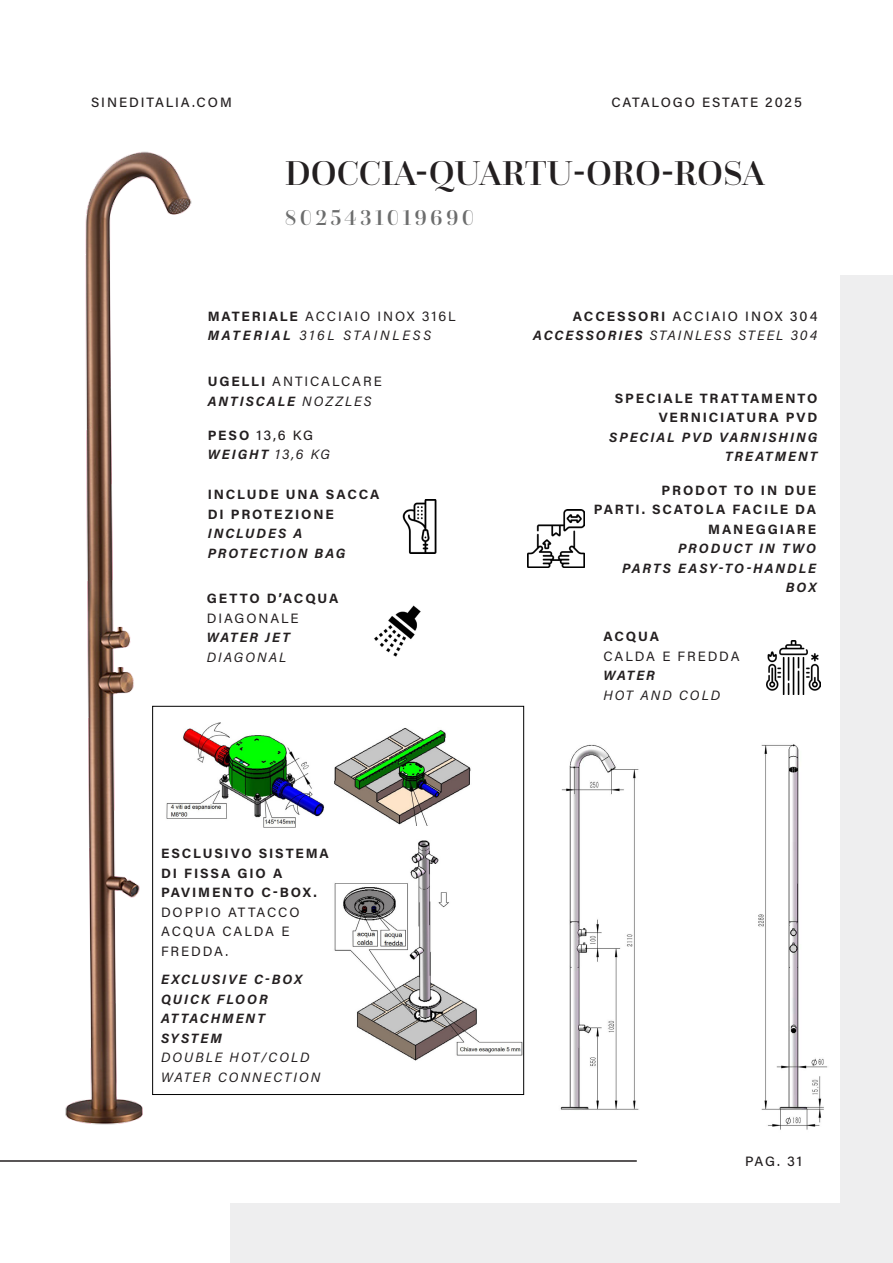
<style>
.page{position:relative;width:893px;height:1263px;background:#fff}
.page>*{position:absolute;margin:0;border:0;box-sizing:border-box;transform-origin:0 0}
.Heading_15_pt___All_Caps{font:500 36px "Questa Grande";color:#231f20}
.Subheading_9_pt___All_Caps{font:500 22.5px "Questa Grande";letter-spacing:.14em;color:#6c6d6d}
.Subheading_9_pt___All_Caps-2{font:italic 700 13.5px/19.5px "Acumin Pro";letter-spacing:.145em;color:#231f20}
.Subheading_9_pt___All_Caps-3{font:700 13.5px/19.5px "Acumin Pro";letter-spacing:.14em;color:#231f20;text-align:right}
.Subheading_9_pt___All_Caps-4{font:13.5px "Acumin Pro";letter-spacing:.14em;color:#231f20}
.Subheading_9_pt___All_Caps-5{font:italic 13.5px/19.5px "Acumin Pro";letter-spacing:.15em;color:#231f20}
.Subheading_9_pt___All_Caps-6{font:500 13.5px "Acumin Pro";letter-spacing:.135em;color:#231f20}
.Subheading_9_pt___All_Caps-7{font:italic 13.5px "Acumin Pro";letter-spacing:.2em;color:#231f20}
.s1{font-weight:700}
.s2{font-weight:400}
</style>
<div class="page">
<div style="left:231px;top:276px;width:662px;height:987px;background:#eeeeef"></div>
<div style="left:53px;top:60px;width:787px;height:1143px;background:#fff"></div>
<img style="left:65px;top:151px;width:166px;height:974px">
<img style="left:524px;top:714px;width:304px;height:416px">
<img style="left:402px;top:499px;width:35px;height:55px">
<img style="left:374px;top:605px;width:47px;height:52px">
<img style="left:766px;top:640px;width:55px;height:54px">
<img style="left:166px;top:723px;width:159px;height:104px">
<img style="left:334px;top:728px;width:137px;height:97px">
<img style="left:334px;top:838px;width:191px;height:230px">
<div style="left:152px;top:706px;width:372px;height:389px;border:1px solid #000"></div>
<img style="left:527px;top:510px;width:58px;height:57px">
<hr style="left:0;top:1160px;width:637px;height:2px;background:#231f20">
<p class="Subheading_9_pt___All_Caps-6" style="left:91px;top:93px;width:142px">SINEDITALIA.COM</p>
<p class="Subheading_9_pt___All_Caps-6" style="left:611px;top:93px;width:192px">CATALOGO ESTATE 2025</p>
<p class="Heading_15_pt___All_Caps" style="left:285px;top:151px;width:481px">DOCCIA-QUARTU-ORO-ROSA</p>
<p class="Subheading_9_pt___All_Caps" style="left:285px;top:204px;width:191px">8025431019690</p>
<p class="Subheading_9_pt___All_Caps-4" style="left:208px;top:307px;width:249px"><span class="s1">MATERIALE</span> ACCIAIO INOX 316L</p>
<p class="Subheading_9_pt___All_Caps-7" style="left:208px;top:326px;width:225px"><span class="s1">MATERIAL</span> 316L STAINLESS</p>
<p class="Subheading_9_pt___All_Caps-4" style="left:208px;top:372px;width:176px"><span class="s1">UGELLI</span> ANTICALCARE</p>
<p class="Subheading_9_pt___All_Caps-2" style="left:208px;top:391px;width:165px">ANTISCALE <span class="s2">NOZZLES</span></p>
<p class="Subheading_9_pt___All_Caps-6" style="left:208px;top:425px;width:107px"><span class="s1">PESO</span> 13,6 KG</p>
<p class="Subheading_9_pt___All_Caps-2" style="left:208px;top:444px;width:124px">WEIGHT <span class="s2">13,6 KG</span></p>
<p class="Subheading_9_pt___All_Caps-3" style="left:208px;top:484px;width:173px">INCLUDE UNA SACCA</p>
<p class="Subheading_9_pt___All_Caps-3" style="left:208px;top:503px;width:128px">DI PROTEZIONE</p>
<p class="Subheading_9_pt___All_Caps-2" style="left:208px;top:523px;width:139px">INCLUDES A<br>PROTECTION BAG</p>
<p class="Subheading_9_pt___All_Caps-3" style="left:207px;top:588px;width:133px">GETTO D’ACQUA</p>
<p class="Subheading_9_pt___All_Caps-4" style="left:207px;top:608px;width:93px">DIAGONALE</p>
<p class="Subheading_9_pt___All_Caps-2" style="left:207px;top:627px;width:85px">WATER JET</p>
<p class="Subheading_9_pt___All_Caps-5" style="left:207px;top:646px;width:81px">DIAGONAL</p>
<p class="Subheading_9_pt___All_Caps-3" style="left:161px;top:843px;width:169px;text-align:left">ESCLUSIVO SISTEMA<br>DI FISSA GIO A<br>PAVIMENTO C-BOX.</p>
<p class="Subheading_9_pt___All_Caps-4" style="left:161px;top:903px;width:140px">DOPPIO ATTACCO</p>
<p class="Subheading_9_pt___All_Caps-4" style="left:161px;top:922px;width:130px">ACQUA CALDA E</p>
<p class="Subheading_9_pt___All_Caps-4" style="left:161px;top:942px;width:69px">FREDDA.</p>
<p class="Subheading_9_pt___All_Caps-2" style="left:161px;top:969px;width:143px">EXCLUSIVE C-BOX<br>QUICK FLOOR<br>ATTACHMENT<br>SYSTEM</p>
<p class="Subheading_9_pt___All_Caps-5" style="left:161px;top:1047px;width:161px">DOUBLE HOT/COLD<br>WATER CONNECTION</p>
<p class="Subheading_9_pt___All_Caps-6" style="left:573px;top:307px;width:246px"><span class="s1">ACCESSORI</span> ACCIAIO INOX 304</p>
<p class="Subheading_9_pt___All_Caps-5" style="left:533px;top:325px;width:286px"><span class="s1">ACCESSORIES</span> STAINLESS STEEL 304</p>
<p class="Subheading_9_pt___All_Caps-3" style="left:615px;top:388px;width:204px">SPECIALE TRATTAMENTO<br>VERNICIATURA PVD</p>
<p class="Subheading_9_pt___All_Caps-2" style="left:609px;top:427px;width:210px;text-align:right">SPECIAL PVD VARNISHING<br>TREATMENT</p>
<p class="Subheading_9_pt___All_Caps-3" style="left:662px;top:480px;width:156px">PRODOT TO IN DUE</p>
<p class="Subheading_9_pt___All_Caps-3" style="left:594px;top:499px;width:224px">PARTI. SCATOLA FACILE DA<br>MANEGGIARE</p>
<p class="Subheading_9_pt___All_Caps-2" style="left:678px;top:538px;width:140px">PRODUCT IN TWO</p>
<p class="Subheading_9_pt___All_Caps-2" style="left:622px;top:558px;width:196px;text-align:right">PARTS EASY-TO-HANDLE<br>BOX</p>
<p class="Subheading_9_pt___All_Caps-3" style="left:603px;top:626px;width:57px">ACQUA</p>
<p class="Subheading_9_pt___All_Caps-4" style="left:603px;top:647px;width:138px">CALDA E FREDDA</p>
<p class="Subheading_9_pt___All_Caps-2" style="left:603px;top:665px;width:53px">WATER</p>
<p class="Subheading_9_pt___All_Caps-5" style="left:603px;top:685px;width:118px">HOT AND COLD</p>
<p class="Subheading_9_pt___All_Caps-6" style="left:745px;top:1152px;width:58px">PAG. 31</p>
</div>
